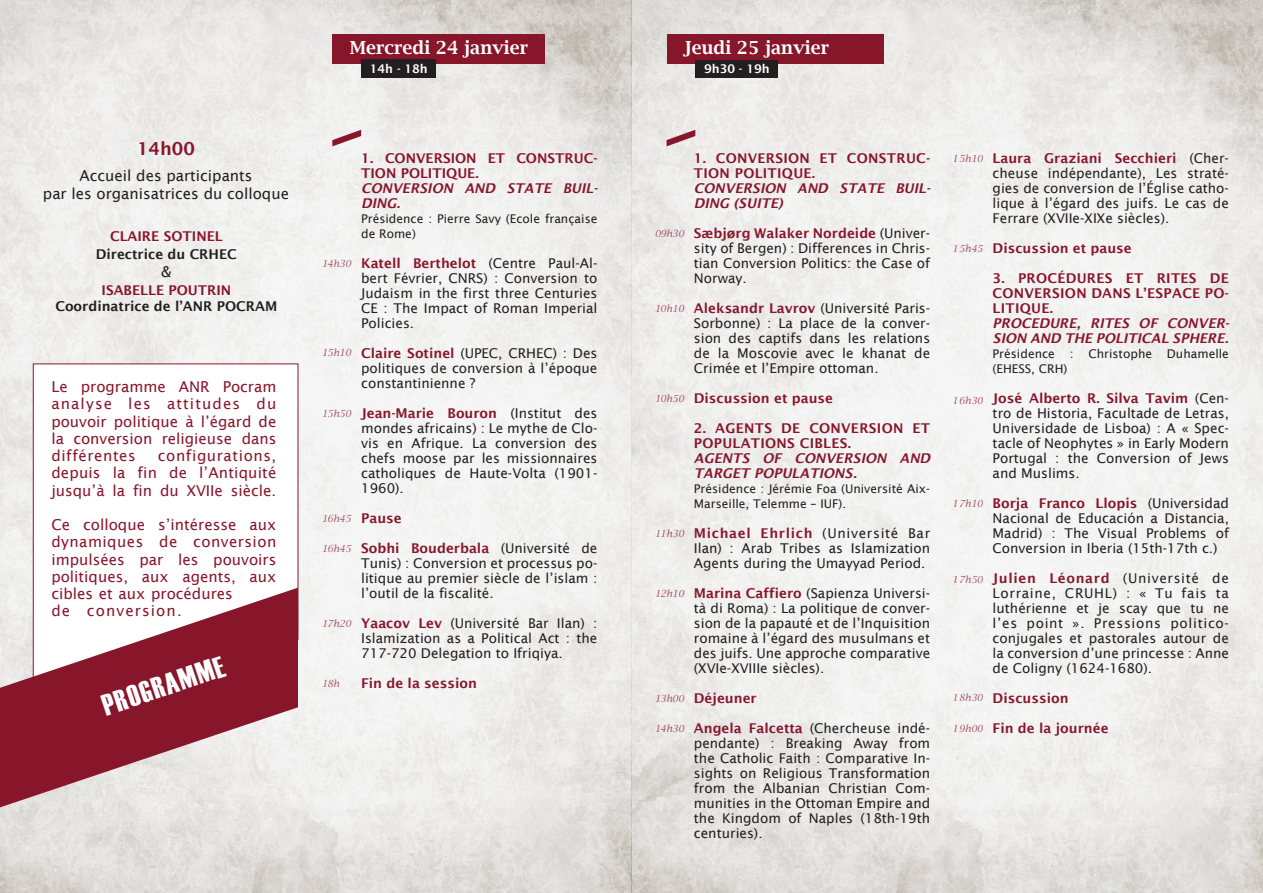
<style>
.page{position:relative;width:1263px;height:893px;background:#fff}
.page>*{position:absolute;margin:0;border:0;box-sizing:border-box;transform-origin:0 0}
.t1{font:30px "Haettenschweiler";color:#fff}
.t2{font:600 18px "Lucida Bright";color:#fff}
.t3{font:600 18px "Lucida Sans";color:#88162b}
.t4{font:15px/17.2px "Lucida Sans";color:#88162b;text-align:justify}
.t5{font:15px "Lucida Sans";color:#231f20}
.t6{font:15px/17.2px "Lucida Sans";letter-spacing:.075em;color:#88162b}
.t7{font:15px "Lucida Sans";letter-spacing:.03em;color:#88162b}
.t8{font:13.5px/15px "Lucida Sans";color:#231f20;text-align:justify}
.t9{font:italic 600 13.5px/15px "Lucida Sans";color:#88162b}
.t10{font:600 13.5px/15px "Lucida Sans";color:#88162b}
.t11{font:600 13.5px/15px "Lucida Sans";letter-spacing:.02em;color:#88162b}
.t12{font:13.5px/15px "Lucida Sans";letter-spacing:.05em;color:#231f20}
.t13{font:600 13.5px "Lucida Sans";letter-spacing:.05em;color:#88162b}
.t14{font:600 13.5px "Lucida Sans";color:#231f20}
.t15{font:12px/15px "Lucida Sans";color:#231f20}
.t16{font:600 12px "Lucida Sans";color:#fff}
.t17{font:italic 9.75px "Lucida Bright";color:#88162b}
.s1{font-weight:600;color:#88162b}
.s2{font-weight:400;color:#231f20}
</style>
<div class="page">
<img style="left:0;top:0;width:1263px;height:893px">
<div style="left:333px;top:34px;width:212px;height:30px;background:#88162b"></div>
<div style="left:666px;top:34px;width:217px;height:30px;background:#88162b"></div>
<div style="left:361px;top:60px;width:75px;height:18px;background:#231f20"></div>
<div style="left:696px;top:60px;width:82px;height:18px;background:#231f20"></div>
<svg style="left:332px;top:130px;width:29px;height:16px"></svg>
<svg style="left:666px;top:130px;width:29px;height:16px"></svg>
<svg style="left:33px;top:363px;width:266px;height:363px"></svg>
<svg style="left:0;top:588px;width:298px;height:219px;fill:#88162b"></svg>
<p class="t3" style="left:137px;top:139px;width:59px">14h00</p>
<p class="t5" style="left:79px;top:167px;width:175px">Accueil des participants</p>
<p class="t5" style="left:43px;top:185px;width:248px">par les organisatrices du colloque</p>
<p class="t10" style="left:110px;top:229px;width:114px">CLAIRE SOTINEL</p>
<p class="t14" style="left:96px;top:247px;width:143px">Directrice du CRHEC</p>
<p class="t5" style="left:161px;top:263px;width:12px">&amp;</p>
<p class="t10" style="left:102px;top:283px;width:131px">ISABELLE POUTRIN</p>
<p class="t14" style="left:55px;top:299px;width:223px">Coordinatrice de l’ANR POCRAM</p>
<p class="t6" style="left:51px;top:378px;width:226px">Le programme ANR Pocram analyse les attitudes du</p>
<p class="t4" style="left:51px;top:413px;width:226px">pouvoir politique à l’égard de la conversion religieuse dans différentes</p>
<p class="t4" style="left:51px;top:447px;width:227px;text-indent:107px">configurations, depuis la fin de l’Antiquité jusqu’à la fin du XVIIe siècle.</p>
<p class="t4" style="left:51px;top:516px;width:226px">Ce colloque s’intéresse aux</p>
<p class="t7" style="left:51px;top:533px;width:226px">dynamiques de conversion</p>
<p class="t4" style="left:51px;top:551px;width:226px">impulsées par les pouvoirs</p>
<p class="t4" style="left:51px;top:568px;width:226px;text-align:left">politiques, aux agents, aux cibles et aux procédures<br>de conversion.</p>
<p class="t1" style="left:97px;top:686px;width:129px;rotate:-18deg">PROGRAMME</p>
<p class="t2" style="left:350px;top:38px;width:180px">Mercredi 24 janvier</p>
<p class="t2" style="left:684px;top:38px;width:147px">Jeudi 25 janvier</p>
<p class="t16" style="left:370px;top:62px;width:59px">14h - 18h</p>
<p class="t16" style="left:704px;top:62px;width:67px">9h30 - 19h</p>
<p class="t17" style="left:321px;top:258px;width:31px">14h30</p>
<p class="t17" style="left:321px;top:347px;width:31px">15h10</p>
<p class="t17" style="left:321px;top:408px;width:31px">15h50</p>
<p class="t17" style="left:321px;top:513px;width:31px">16h45</p>
<p class="t17" style="left:321px;top:543px;width:31px">16h45</p>
<p class="t17" style="left:321px;top:618px;width:31px">17h20</p>
<p class="t17" style="left:321px;top:678px;width:20px">18h</p>
<p class="t10" style="left:361px;top:150px;width:238px">1. CONVERSION ET CONSTRUC-<br>TION POLITIQUE.</p>
<p class="t9" style="left:361px;top:180px;width:238px">CONVERSION AND STATE BUIL-<br>DING.</p>
<p class="t15" style="left:361px;top:211px;width:238px">Présidence : Pierre Savy (Ecole française de Rome)</p>
<p class="t8" style="left:361px;top:255px;width:238px"><span class="s1">Katell Berthelot</span> (Centre Paul-Al&shy;bert Février, CNRS) : Conversion to Judaism in the first three Centuries CE : The Impact of Roman Imperial Policies.</p>
<p class="t8" style="left:361px;top:345px;width:238px"><span class="s1">Claire Sotinel</span> (UPEC, CRHEC) : Des politiques de conversion à l’époque constantinienne ?</p>
<p class="t8" style="left:361px;top:405px;width:238px"><span class="s1">Jean-Marie Bouron</span> (Institut des mondes africains) : Le mythe de Clo&shy;vis en Afrique. La conversion des chefs moose par les missionnaires catholiques de Haute-Volta (1901- 1960).</p>
<p class="t11" style="left:361px;top:510px;width:42px">Pause</p>
<p class="t8" style="left:361px;top:540px;width:238px"><span class="s1">Sobhi Bouderbala</span> (Université de Tunis) : Conversion et processus po&shy;litique au premier siècle de l’islam : l’outil de la fiscalité.</p>
<p class="t8" style="left:361px;top:615px;width:238px"><span class="s1">Yaacov Lev</span> (Université Bar Ilan) :<br>Islamization as a Political Act : the 717-720 Delegation to Ifriqiya.</p>
<p class="t10" style="left:361px;top:675px;width:117px">Fin de la session</p>
<p class="t17" style="left:654px;top:228px;width:31px">09h30</p>
<p class="t17" style="left:654px;top:303px;width:31px">10h10</p>
<p class="t17" style="left:654px;top:393px;width:31px">10h50</p>
<p class="t17" style="left:654px;top:528px;width:31px">11h30</p>
<p class="t17" style="left:654px;top:588px;width:31px">12h10</p>
<p class="t17" style="left:654px;top:693px;width:31px">13h00</p>
<p class="t17" style="left:654px;top:723px;width:31px">14h30</p>
<p class="t11" style="left:694px;top:150px;width:238px">1. CONVERSION ET CONSTRUC-<br>TION POLITIQUE.</p>
<p class="t9" style="left:694px;top:180px;width:238px">CONVERSION AND STATE BUIL-<br>DING (SUITE)</p>
<p class="t8" style="left:694px;top:225px;width:238px"><span class="s1">Sæbjørg Walaker Nordeide</span> (Univer&shy;sity of Bergen) : Differences in Chris&shy;tian Conversion Politics: the Case of Norway.</p>
<p class="t8" style="left:694px;top:300px;width:238px"><span class="s1">Aleksandr Lavrov</span> (Université Paris-Sorbonne) : La place de la conver&shy;sion des captifs dans les relations de la Moscovie avec le khanat de Crimée et l’Empire ottoman.</p>
<p class="t10" style="left:694px;top:390px;width:141px">Discussion et pause</p>
<p class="t11" style="left:694px;top:420px;width:238px">2. AGENTS DE CONVERSION ET<br>POPULATIONS CIBLES.</p>
<p class="t9" style="left:694px;top:450px;width:238px">AGENTS OF CONVERSION AND<br>TARGET POPULATIONS.</p>
<p class="t15" style="left:694px;top:481px;width:238px">Présidence : Jérémie Foa (Université Aix-<br>Marseille, Telemme – IUF).</p>
<p class="t13" style="left:694px;top:525px;width:238px">Michael Ehrlich <span class="s2">(Université Bar</span></p>
<p class="t8" style="left:694px;top:540px;width:238px">Ilan) : Arab Tribes as Islamization<br>Agents during the Umayyad Period.</p>
<p class="t8" style="left:694px;top:585px;width:238px"><span class="s1">Marina Caffiero</span> (Sapienza Universi&shy;tà di Roma) : La politique de conver&shy;sion de la papauté et de l’Inquisition romaine à l’égard des musulmans et des juifs. Une approche comparative (XVIe-XVIIIe siècles).</p>
<p class="t10" style="left:694px;top:690px;width:64px">Déjeuner</p>
<p class="t8" style="left:694px;top:720px;width:238px"><span class="s1">Angela Falcetta</span> (Chercheuse indé&shy;pendante) : Breaking Away from the Catholic Faith : Comparative In&shy;sights on Religious Transformation from the Albanian Christian Com&shy;munities in the Ottoman Empire and the Kingdom of Naples (18th-19th centuries).</p>
<p class="t17" style="left:953px;top:153px;width:31px">15h10</p>
<p class="t17" style="left:953px;top:243px;width:31px">15h45</p>
<p class="t17" style="left:953px;top:395px;width:31px">16h30</p>
<p class="t17" style="left:953px;top:498px;width:31px">17h10</p>
<p class="t17" style="left:953px;top:574px;width:31px">17h50</p>
<p class="t17" style="left:953px;top:692px;width:31px">18h30</p>
<p class="t17" style="left:953px;top:723px;width:31px">19h00</p>
<p class="t8" style="left:993px;top:150px;width:238px"><span class="s1">Laura Graziani Secchieri</span> (Cher&shy;cheuse indépendante), Les straté&shy;gies de conversion de l’Église catho&shy;lique à l’égard des juifs. Le cas de Ferrare (XVIIe-XIXe siècles).</p>
<p class="t10" style="left:993px;top:240px;width:141px">Discussion et pause</p>
<p class="t11" style="left:993px;top:270px;width:238px;text-align:justify">3. PROCÉDURES ET RITES DE CONVERSION DANS L’ESPACE PO-LITIQUE.</p>
<p class="t9" style="left:993px;top:315px;width:238px">PROCEDURE, RITES OF CONVER-<br>SION AND THE POLITICAL SPHERE.</p>
<p class="t15" style="left:993px;top:346px;width:238px">Présidence : Christophe Duhamelle (EHESS, CRH)</p>
<p class="t8" style="left:993px;top:390px;width:238px"><span class="s1">José Alberto R. Silva Tavim</span> (Cen&shy;tro de Historia, Facultade de Letras, Universidade de Lisboa) : A « Spec&shy;tacle of Neophytes » in Early Modern Portugal : the Conversion of Jews and Muslims.</p>
<p class="t8" style="left:993px;top:495px;width:238px"><span class="s1">Borja Franco Llopis</span> (Universidad Nacional de Educación a Distancia, Madrid) : The Visual Problems of Conversion in Iberia (15th-17th c.)</p>
<p class="t13" style="left:993px;top:570px;width:238px">Julien Léonard <span class="s2">(Université de</span></p>
<p class="t12" style="left:993px;top:585px;width:238px">Lorraine, CRUHL) : « Tu fais ta</p>
<p class="t12" style="left:993px;top:600px;width:238px">luthérienne et je scay que tu ne l’es point ». Pressions politico-</p>
<p class="t8" style="left:993px;top:630px;width:238px">conjugales et pastorales autour de la conversion d’une princesse : Anne de Coligny (1624-1680).</p>
<p class="t10" style="left:993px;top:690px;width:77px">Discussion</p>
<p class="t10" style="left:993px;top:720px;width:117px">Fin de la journée</p>
</div>
